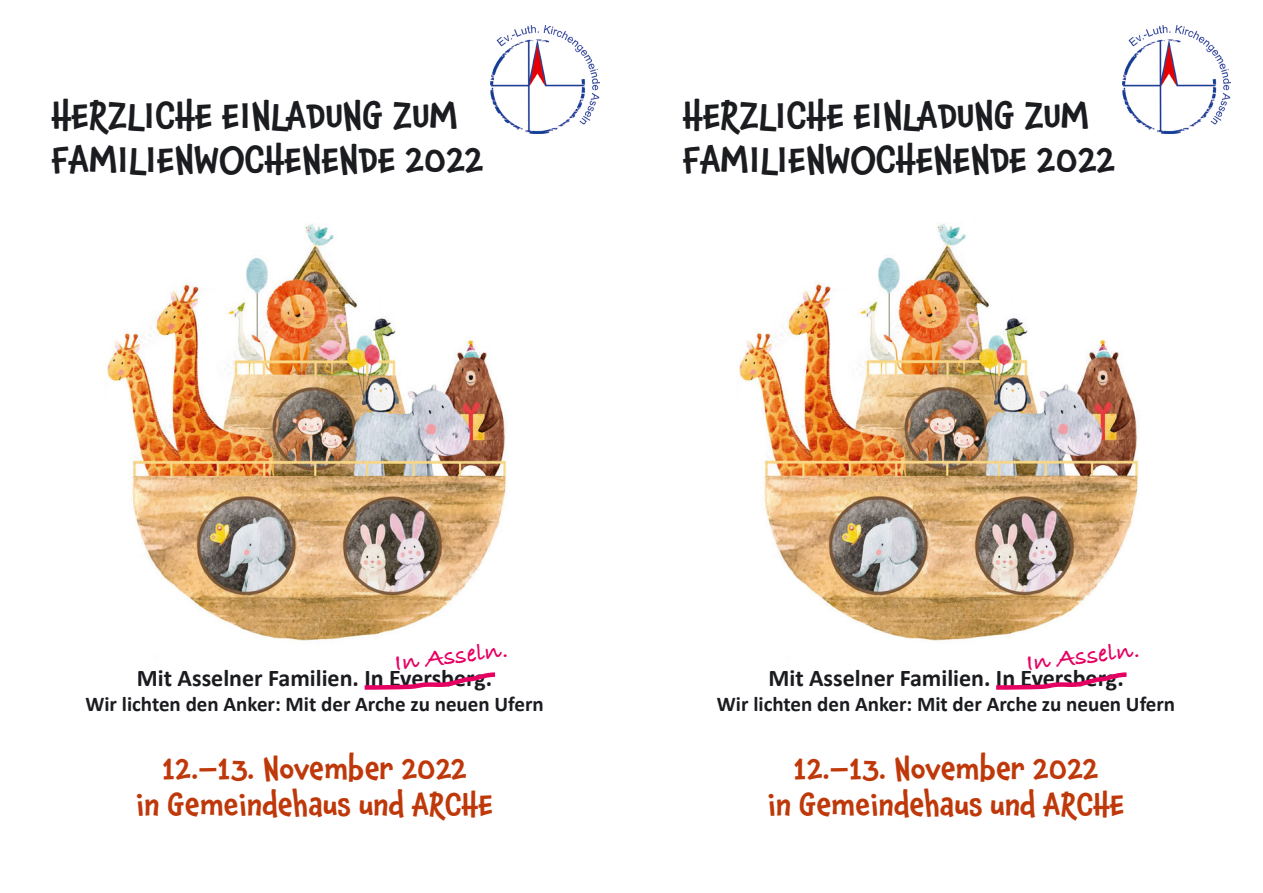
<style>
.page{position:relative;width:1263px;height:893px;background:#fff}
.page>*{position:absolute;margin:0;border:0;box-sizing:border-box;transform-origin:0 0}
.t1{font:500 36px "Chaloops";color:#1b1c20}
.t2{font:500 30px "Chaloops";color:#bf3809}
.t3{font:700 25.5px "Bradley Hand ITCTT";color:#e50062}
.t4{font:700 24px "Calibri";color:#1b1c20}
.t5{font:700 21px "Calibri";color:#1b1c20}
</style>
<div class="page">
<img style="left:739px;top:223px;width:399px;height:418px">
<img style="left:1122px;top:26px;width:108px;height:108px">
<svg style="left:996px;top:672px;width:131px;height:18px"></svg>
<img style="left:107px;top:223px;width:400px;height:418px">
<img style="left:491px;top:26px;width:108px;height:108px">
<svg style="left:364px;top:672px;width:132px;height:18px"></svg>
<p class="t1" style="left:52px;top:87px;width:408px">HERZLICHE EINLADUNG ZUM</p>
<p class="t1" style="left:52px;top:130px;width:434px">FAMILIENWOCHENENDE 2022</p>
<p class="t1" style="left:683px;top:87px;width:408px">HERZLICHE EINLADUNG ZUM</p>
<p class="t1" style="left:683px;top:130px;width:434px">FAMILIENWOCHENENDE 2022</p>
<p class="t3" style="left:392px;top:644px;width:116px;rotate:-7deg">In Asseln.</p>
<p class="t4" style="left:137px;top:661px;width:357px">Mit Asselner Familien. In Eversberg.</p>
<p class="t5" style="left:85px;top:689px;width:460px">Wir lichten den Anker: Mit der Arche zu neuen Ufern</p>
<p class="t2" style="left:162px;top:745px;width:306px">12.–13. November 2022</p>
<p class="t2" style="left:136px;top:781px;width:358px">in Gemeindehaus und ARCHE</p>
<p class="t3" style="left:1024px;top:644px;width:116px;rotate:-7deg">In Asseln.</p>
<p class="t4" style="left:768px;top:661px;width:357px">Mit Asselner Familien. In Eversberg.</p>
<p class="t5" style="left:717px;top:689px;width:460px">Wir lichten den Anker: Mit der Arche zu neuen Ufern</p>
<p class="t2" style="left:794px;top:745px;width:306px">12.–13. November 2022</p>
<p class="t2" style="left:768px;top:781px;width:358px">in Gemeindehaus und ARCHE</p>
</div>
